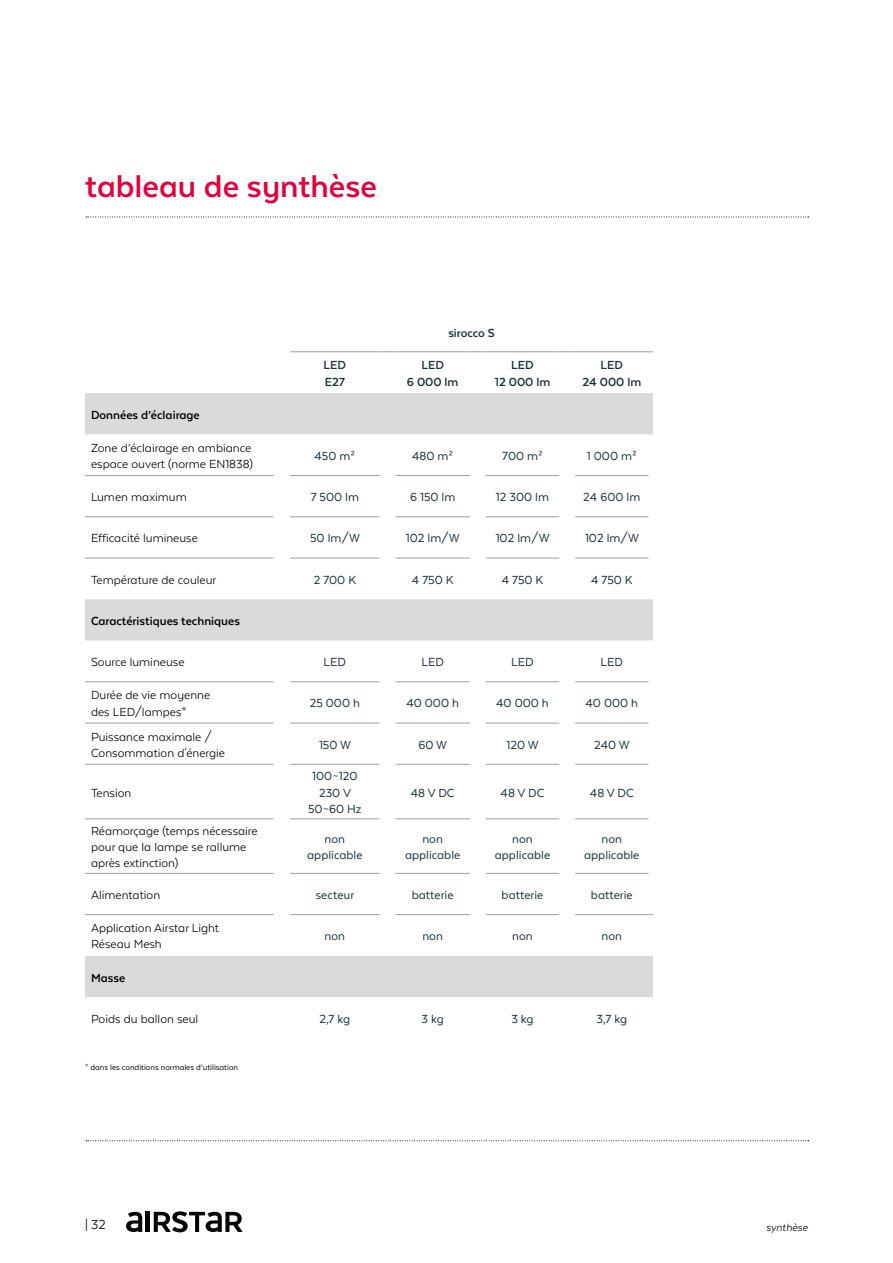
<style>
.page{position:relative;width:893px;height:1263px;background:#fff}
.page>*{position:absolute;margin:0;border:0;box-sizing:border-box;transform-origin:0 0}
.t1{font:700 36px "Texta Alt";color:#e4003e}
.t2{font:15px "Texta Alt";color:#000}
.t3{font:13.5px/16.2px "Texta Alt";color:#000}
.t4{font:13.5px/16.2px "Texta Alt";color:#17313a;text-align:center}
.t5{font:700 13.5px "Texta Alt";color:#000}
.t6{font:700 13.5px/16.2px "Texta Alt";color:#17313a;text-align:center}
.t7{font:italic 12px "Texta Alt";color:#000}
.t8{font:9px "Texta Alt";color:#000}
</style>
<div class="page">
<div style="left:85px;top:393px;width:568px;height:41px;background:#dadada"></div>
<svg style="left:85px;top:599px;width:568px;height:398px"></svg>
<hr style="left:290px;top:351px;width:89px;height:1px;background:#9d9d9c">
<svg style="left:379px;top:351px;width:16px;height:1px"></svg>
<hr style="left:395px;top:351px;width:75px;height:1px;background:#9d9d9c">
<svg style="left:470px;top:351px;width:16px;height:1px"></svg>
<hr style="left:486px;top:351px;width:73px;height:1px;background:#9d9d9c">
<svg style="left:559px;top:351px;width:16px;height:1px"></svg>
<hr style="left:575px;top:351px;width:73px;height:1px;background:#9d9d9c">
<hr style="left:85px;top:475px;width:189px;height:1px;background:#9d9d9c">
<hr style="left:85px;top:516px;width:189px;height:1px;background:#9d9d9c">
<hr style="left:290px;top:475px;width:89px;height:1px;background:#9d9d9c">
<hr style="left:290px;top:516px;width:89px;height:1px;background:#9d9d9c">
<hr style="left:395px;top:475px;width:75px;height:1px;background:#9d9d9c">
<hr style="left:395px;top:516px;width:75px;height:1px;background:#9d9d9c">
<hr style="left:486px;top:475px;width:73px;height:1px;background:#9d9d9c">
<hr style="left:575px;top:475px;width:73px;height:1px;background:#9d9d9c">
<hr style="left:486px;top:516px;width:73px;height:1px;background:#9d9d9c">
<hr style="left:575px;top:516px;width:73px;height:1px;background:#9d9d9c">
<hr style="left:85px;top:558px;width:189px;height:1px;background:#9d9d9c">
<hr style="left:290px;top:558px;width:89px;height:1px;background:#9d9d9c">
<hr style="left:395px;top:558px;width:75px;height:1px;background:#9d9d9c">
<hr style="left:486px;top:558px;width:73px;height:1px;background:#9d9d9c">
<hr style="left:575px;top:558px;width:73px;height:1px;background:#9d9d9c">
<hr style="left:85px;top:681px;width:189px;height:1px;background:#9d9d9c">
<hr style="left:85px;top:723px;width:189px;height:1px;background:#9d9d9c">
<hr style="left:85px;top:764px;width:189px;height:1px;background:#9d9d9c">
<hr style="left:290px;top:681px;width:89px;height:1px;background:#9d9d9c">
<hr style="left:290px;top:723px;width:89px;height:1px;background:#9d9d9c">
<hr style="left:290px;top:764px;width:89px;height:1px;background:#9d9d9c">
<hr style="left:395px;top:681px;width:75px;height:1px;background:#9d9d9c">
<hr style="left:395px;top:723px;width:75px;height:1px;background:#9d9d9c">
<hr style="left:395px;top:764px;width:75px;height:1px;background:#9d9d9c">
<hr style="left:486px;top:681px;width:73px;height:1px;background:#9d9d9c">
<hr style="left:575px;top:681px;width:73px;height:1px;background:#9d9d9c">
<hr style="left:486px;top:723px;width:73px;height:1px;background:#9d9d9c">
<hr style="left:575px;top:723px;width:73px;height:1px;background:#9d9d9c">
<hr style="left:486px;top:764px;width:73px;height:1px;background:#9d9d9c">
<hr style="left:575px;top:764px;width:73px;height:1px;background:#9d9d9c">
<hr style="left:85px;top:818px;width:189px;height:1px;background:#9d9d9c">
<hr style="left:290px;top:818px;width:89px;height:1px;background:#9d9d9c">
<hr style="left:395px;top:818px;width:75px;height:1px;background:#9d9d9c">
<hr style="left:486px;top:818px;width:73px;height:1px;background:#9d9d9c">
<hr style="left:575px;top:818px;width:73px;height:1px;background:#9d9d9c">
<hr style="left:85px;top:873px;width:189px;height:1px;background:#9d9d9c">
<hr style="left:290px;top:873px;width:89px;height:1px;background:#9d9d9c">
<hr style="left:395px;top:873px;width:75px;height:1px;background:#9d9d9c">
<hr style="left:486px;top:873px;width:73px;height:1px;background:#9d9d9c">
<hr style="left:575px;top:873px;width:73px;height:1px;background:#9d9d9c">
<hr style="left:85px;top:914px;width:189px;height:1px;background:#9d9d9c">
<hr style="left:290px;top:914px;width:89px;height:1px;background:#9d9d9c">
<hr style="left:395px;top:914px;width:75px;height:1px;background:#9d9d9c">
<hr style="left:486px;top:914px;width:73px;height:1px;background:#9d9d9c">
<hr style="left:575px;top:914px;width:73px;height:1px;background:#9d9d9c">
<hr style="left:146px;top:1212px;width:4px;height:20px;background:#010202">
<svg style="left:154px;top:1211px;width:88px;height:21px"></svg>
<svg style="left:126px;top:1212px;width:16px;height:20px"></svg>
<svg style="left:86px;top:217px;width:723px;height:1px"></svg>
<svg style="left:86px;top:1140px;width:723px;height:1px"></svg>
<h1 class="t1" style="left:85px;top:168px;width:293px">tableau de synthèse</h1>
<p class="t6" style="left:448px;top:325px;width:48px">sirocco S</p>
<p class="t6" style="left:324px;top:357px;width:24px;text-align:left">LED<br>E27</p>
<p class="t6" style="left:407px;top:357px;width:53px">LED<br>6 000 lm</p>
<p class="t6" style="left:495px;top:357px;width:57px">LED<br>12 000 lm</p>
<p class="t6" style="left:582px;top:357px;width:60px">LED<br>24 000 lm</p>
<p class="t5" style="left:91px;top:408px;width:110px">Données d’éclairage</p>
<p class="t3" style="left:91px;top:440px;width:163px">Zone d’éclairage en ambiance espace ouvert (norme EN1838)</p>
<p class="t4" style="left:315px;top:448px;width:42px">450 m²</p>
<p class="t4" style="left:412px;top:448px;width:43px">480 m²</p>
<p class="t4" style="left:502px;top:448px;width:42px">700 m²</p>
<p class="t4" style="left:587px;top:448px;width:51px">1 000 m²</p>
<p class="t3" style="left:91px;top:489px;width:97px">Lumen maximum</p>
<p class="t4" style="left:311px;top:489px;width:50px">7 500 lm</p>
<p class="t4" style="left:410px;top:489px;width:47px">6 150 lm</p>
<p class="t4" style="left:496px;top:489px;width:55px">12 300 lm</p>
<p class="t4" style="left:583px;top:489px;width:59px">24 600 lm</p>
<p class="t3" style="left:91px;top:530px;width:108px">Efficacité lumineuse</p>
<p class="t4" style="left:310px;top:530px;width:51px">50 lm/W</p>
<p class="t4" style="left:406px;top:530px;width:56px">102 lm/W</p>
<p class="t4" style="left:496px;top:530px;width:56px">102 lm/W</p>
<p class="t4" style="left:585px;top:530px;width:56px">102 lm/W</p>
<p class="t3" style="left:91px;top:571px;width:127px">Température de couleur</p>
<p class="t4" style="left:314px;top:571px;width:44px">2 700 K</p>
<p class="t4" style="left:412px;top:571px;width:43px">4 750 K</p>
<p class="t4" style="left:502px;top:571px;width:43px">4 750 K</p>
<p class="t4" style="left:591px;top:571px;width:43px">4 750 K</p>
<p class="t5" style="left:91px;top:614px;width:150px">Caractéristiques techniques</p>
<p class="t3" style="left:91px;top:654px;width:95px">Source lumineuse</p>
<p class="t4" style="left:324px;top:654px;width:24px">LED</p>
<p class="t4" style="left:421px;top:654px;width:24px">LED</p>
<p class="t4" style="left:511px;top:654px;width:24px">LED</p>
<p class="t4" style="left:601px;top:654px;width:24px">LED</p>
<p class="t3" style="left:91px;top:687px;width:121px">Durée de vie moyenne des LED/lampes*</p>
<p class="t4" style="left:310px;top:695px;width:52px">25 000 h</p>
<p class="t4" style="left:406px;top:695px;width:54px">40 000 h</p>
<p class="t4" style="left:496px;top:695px;width:54px">40 000 h</p>
<p class="t4" style="left:585px;top:695px;width:54px">40 000 h</p>
<p class="t3" style="left:91px;top:728px;width:136px">Puissance maximale /<br>Consommation d'énergie</p>
<p class="t4" style="left:319px;top:736px;width:34px">150 W</p>
<p class="t4" style="left:418px;top:736px;width:30px">60 W</p>
<p class="t4" style="left:507px;top:736px;width:34px">120 W</p>
<p class="t4" style="left:594px;top:736px;width:37px">240 W</p>
<p class="t3" style="left:91px;top:784px;width:42px">Tension</p>
<p class="t4" style="left:308px;top:768px;width:55px">100~120<br>230 V<br>50~60 Hz</p>
<p class="t4" style="left:411px;top:784px;width:45px">48 V DC</p>
<p class="t4" style="left:501px;top:784px;width:45px">48 V DC</p>
<p class="t4" style="left:590px;top:784px;width:45px">48 V DC</p>
<p class="t3" style="left:91px;top:823px;width:168px">Réamorçage (temps nécessaire pour que la lampe se rallume après extinction)</p>
<p class="t4" style="left:307px;top:831px;width:57px">non applicable</p>
<p class="t4" style="left:405px;top:831px;width:57px">non applicable</p>
<p class="t4" style="left:495px;top:831px;width:57px">non applicable</p>
<p class="t4" style="left:584px;top:831px;width:57px">non applicable</p>
<p class="t3" style="left:91px;top:887px;width:71px">Alimentation</p>
<p class="t4" style="left:316px;top:887px;width:40px">secteur</p>
<p class="t4" style="left:412px;top:887px;width:43px">batterie</p>
<p class="t4" style="left:502px;top:887px;width:43px">batterie</p>
<p class="t4" style="left:591px;top:887px;width:43px">batterie</p>
<p class="t3" style="left:91px;top:920px;width:130px">Application Airstar Light<br>Réseau Mesh</p>
<p class="t4" style="left:325px;top:928px;width:22px">non</p>
<p class="t4" style="left:422px;top:928px;width:22px">non</p>
<p class="t4" style="left:512px;top:928px;width:22px">non</p>
<p class="t4" style="left:602px;top:928px;width:22px">non</p>
<p class="t5" style="left:91px;top:970px;width:36px">Masse</p>
<p class="t3" style="left:91px;top:1010px;width:109px">Poids du ballon seul</p>
<p class="t4" style="left:319px;top:1010px;width:32px">2,7 kg</p>
<p class="t4" style="left:421px;top:1010px;width:24px">3 kg</p>
<p class="t4" style="left:511px;top:1010px;width:24px">3 kg</p>
<p class="t4" style="left:597px;top:1010px;width:32px">3,7 kg</p>
<p class="t8" style="left:85px;top:1062px;width:155px">* dans les conditions normales d’utilisation</p>
<p class="t2" style="left:85px;top:1217px;width:22px">| 32</p>
<p class="t7" style="left:766px;top:1221px;width:43px">synthèse</p>
</div>
